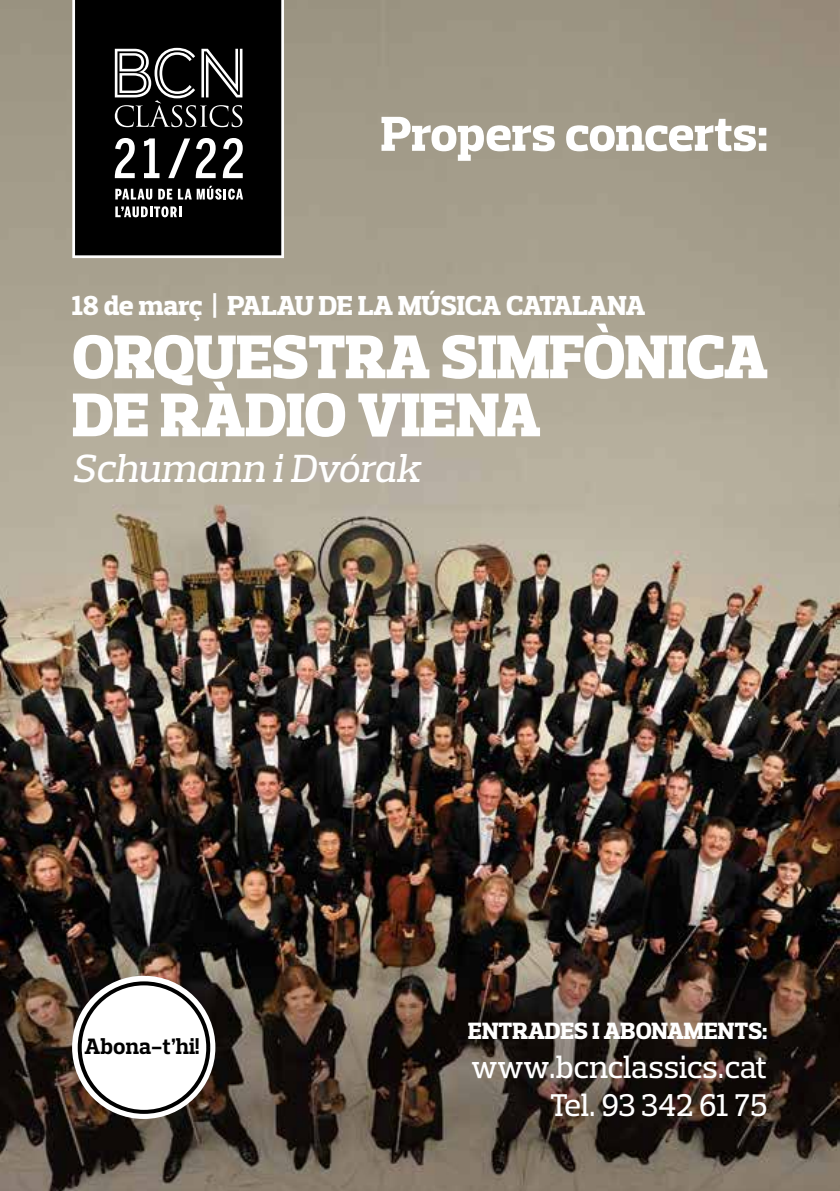
<style>
.page{position:relative;width:840px;height:1191px;background:#fff}
.page>*{position:absolute;margin:0;border:0;box-sizing:border-box;transform-origin:0 0}
.t1{font:900 62.8px/58px "Prelo Slab";color:#fff}
.t2{font:800 50px "Prelo Slab";letter-spacing:-.01em;color:#fff}
.t3{font:italic 500 40px "Prelo Slab";letter-spacing:-.01em;color:#fff}
.t4{font:500 32px/38.4px "Prelo Slab";color:#fff;text-align:right}
.t5{font:800 28px "Prelo Slab";letter-spacing:-.01em;color:#fff}
.t6{font:800 24px "Prelo Slab";color:#fff}
.t7{font:700 22.6px "Prelo Slab";color:#000}
</style>
<div class="page">
<img style="left:0;top:0;width:839px;height:1191px">
<svg style="left:72px;top:0;width:212px;height:258px;fill:#000"></svg>
<svg style="left:115px;top:48px;width:127px;height:79px"></svg>
<svg style="left:115px;top:206px;width:66px;height:11px"></svg>
<svg style="left:115px;top:189px;width:37px;height:11px"></svg>
<svg style="left:158px;top:189px;width:14px;height:10px"></svg>
<svg style="left:178px;top:186px;width:65px;height:14px"></svg>
<svg style="left:115px;top:138px;width:127px;height:40px"></svg>
<svg style="left:72px;top:975px;width:143px;height:144px"></svg>
<div style="left:80px;top:983px;width:128px;height:128px;background:#fff;border-radius:50%"></div>
<div style="left:78px;top:981px;width:132px;height:132px;border:4px solid #000;border-radius:50%"></div>
<h2 class="t2" style="left:380px;top:103px;width:388px">Propers concerts:</h2>
<p class="t5" style="left:72px;top:288px;width:189px">18 de març | PALAU</p>
<p class="t5" style="left:318px;top:288px;width:120px">DE LA MÚSICA</p>
<p class="t5" style="left:506px;top:288px;width:19px">CATALANA</p>
<h1 class="t1" style="left:72px;top:328px;width:696px">ORQUESTRA SIMFÒNICA<br>DE RÀDIO VIENA</h1>
<h3 class="t3" style="left:72px;top:443px;width:349px">Schumann i Dvórak</h3>
<p class="t7" style="left:85px;top:1032px;width:117px">Abona-t’hi!</p>
<p class="t6" style="left:468px;top:1016px;width:76px">ENTRADES</p>
<p class="t6" style="left:592px;top:1016px;width:127px">I ABONAMENTS</p>
<p class="t6" style="left:761px;top:1016px;width:7px">:</p>
<p class="t4" style="left:471px;top:1047px;width:297px">www.bcnclassics.cat<br>Tel. 93 342 61 75</p>
</div>
